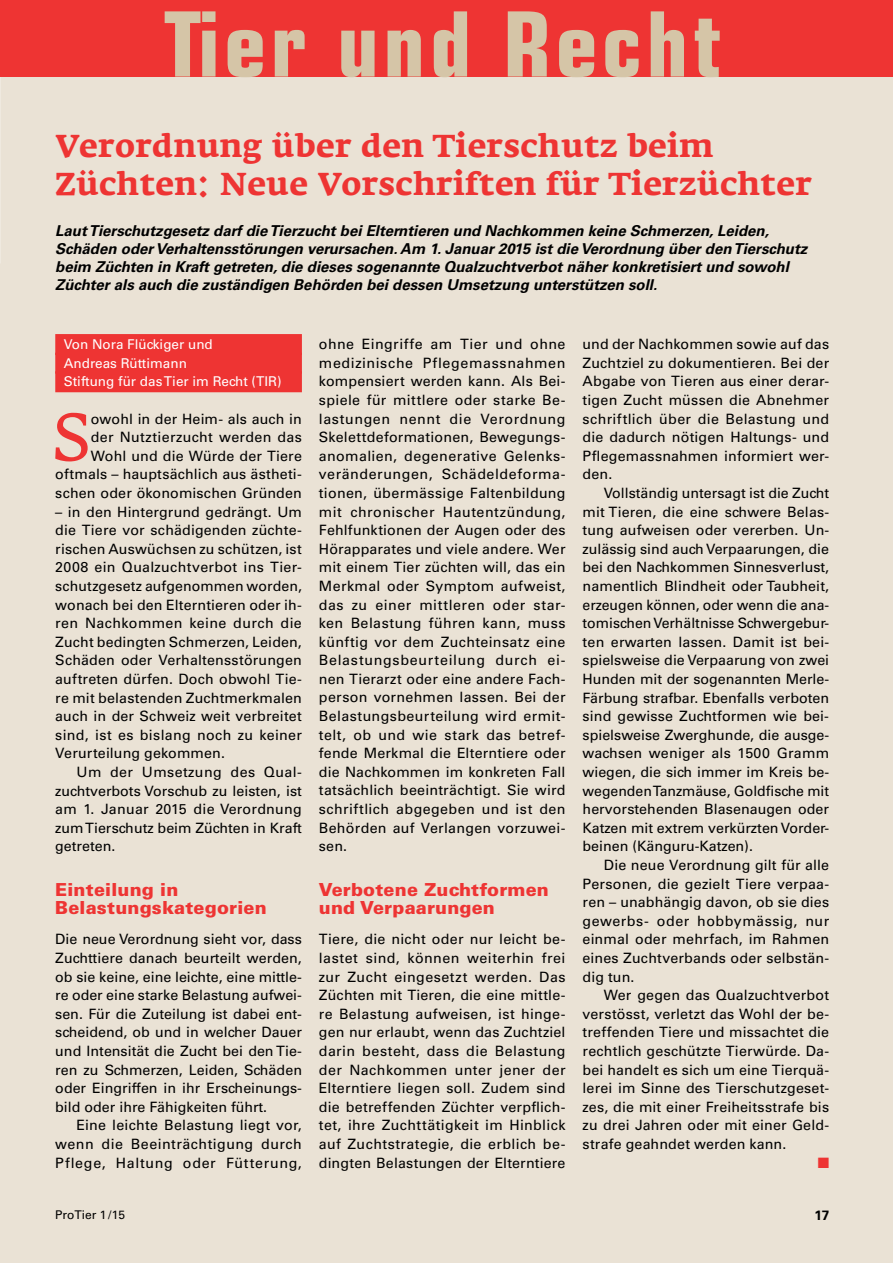
<style>
.page{position:relative;width:893px;height:1263px;background:#eae2d5}
.page>*{position:absolute;margin:0;border:0;box-sizing:border-box;transform-origin:0 0}
.t1{font:700 condensed 90px "Eurostile LT Std";letter-spacing:.05em;color:#d5c5a7}
.t2{font:66.9px "Fedra Serif A";color:#ee3433}
.t3{font:700 31.5px/37.2px "Fedra Serif A";letter-spacing:.01em;color:#ee3433}
.t4{font:900 18px/18.6px "Univers LT Std";letter-spacing:.01em;color:#ee3433}
.t5{font:italic 700 15px/18px "Univers LT Std";color:#000}
.t6{font:15px "Zapf Dingbats ITC";color:#ee3433}
.t7{font:14.25px/18.6px "Univers LT Std";letter-spacing:.01em;color:#000;text-align:justify}
.t8{font:13.5px/18.6px "Univers LT Std";color:#fff}
.t9{font:700 13.5px "Univers LT Std";color:#000}
.t10{font:12px "Univers LT Std";color:#000}
</style>
<div class="page">
<div style="left:0;top:0;width:893px;height:77px;background:#ee3433"></div>
<div style="left:55px;top:334px;width:247px;height:21px;background:#ee3433"></div>
<div style="left:55px;top:353px;width:247px;height:21px;background:#ee3433"></div>
<div style="left:55px;top:371px;width:247px;height:21px;background:#ee3433"></div>
<h1 class="t1" style="left:163px;top:-10px;width:559px">Tier und Recht</h1>
<h3 class="t3" style="left:55px;top:128px;width:758px">Verordnung über den Tierschutz beim<br>Züchten: Neue Vorschriften für Tierzüchter</h3>
<p class="t5" style="left:55px;top:222px;width:754px">Laut Tierschutzgesetz darf die Tierzucht bei Elterntieren und Nachkommen keine Schmerzen, Leiden, Schäden oder Verhaltensstörungen verursachen. Am 1. Januar 2015 ist die Verordnung über den Tierschutz beim Züchten in Kraft getreten, die dieses sogenannte Qualzuchtverbot näher konkretisiert und sowohl Züchter als auch die zuständigen Behörden bei dessen Umsetzung unterstützen soll.</p>
<p class="t8" style="left:64px;top:335px;width:219px">Von Nora Flückiger und<br>Andreas Rüttimann<br>Stiftung für das Tier im Recht (TIR)</p>
<h2 class="t2" style="left:53px;top:398px;width:40px">S</h2>
<p class="t7" style="left:55px;top:409px;width:248px;text-align:right">owohl in der Heim- als auch in<br>der Nutztierzucht werden das<br>Wohl und die Würde der Tiere oftmals – hauptsächlich aus ästheti&shy;schen oder ökonomischen Gründen</p>
<p class="t7" style="left:55px;top:502px;width:248px">– in den Hintergrund gedrängt. Um die Tiere vor schädigenden züchte&shy;rischen Auswüchsen zu schützen, ist 2008 ein Qualzuchtverbot ins Tier&shy;schutzgesetz aufgenommen worden, wonach bei den Elterntieren oder ih&shy;ren Nachkommen keine durch die Zucht bedingten Schmerzen, Leiden, Schäden oder Verhaltensstörungen auftreten dürfen. Doch obwohl Tie&shy;re mit belastenden Zuchtmerkmalen auch in der Schweiz weit verbreitet sind, ist es bislang noch zu keiner Verurteilung gekommen.</p>
<p class="t7" style="left:55px;top:763px;width:248px;text-indent:21px">Um der Umsetzung des Qual&shy;zuchtverbots Vorschub zu leisten, ist am 1. Januar 2015 die Verordnung zum Tierschutz beim Züchten in Kraft getreten.</p>
<p class="t4" style="left:55px;top:879px;width:213px">Einteilung in<br>Belastungskategorien</p>
<p class="t7" style="left:55px;top:930px;width:248px">Die neue Verordnung sieht vor, dass Zuchttiere danach beurteilt werden, ob sie keine, eine leichte, eine mittle&shy;re oder eine starke Belastung aufwei&shy;sen. Für die Zuteilung ist dabei ent&shy;scheidend, ob und in welcher Dauer und Intensität die Zucht bei den Tie&shy;ren zu Schmerzen, Leiden, Schäden oder Eingriffen in ihr Erscheinungs&shy;bild oder ihre Fähigkeiten führt.</p>
<p class="t7" style="left:55px;top:1116px;width:248px;text-indent:21px">Eine leichte Belastung liegt vor, wenn die Beeinträchtigung durch Pflege, Haltung oder Fütterung,</p>
<p class="t7" style="left:319px;top:335px;width:248px">ohne Eingriffe am Tier und ohne medizinische Pflegemassnahmen kompensiert werden kann. Als Bei&shy;spiele für mittlere oder starke Be&shy;lastungen nennt die Verordnung Skelettdeformationen, Bewegungs&shy;anomalien, degenerative Gelenks&shy;veränderungen, Schädeldeforma&shy;tionen, übermässige Faltenbildung mit chronischer Hautentzündung, Fehlfunktionen der Augen oder des Hörapparates und viele andere. Wer mit einem Tier züchten will, das ein Merkmal oder Symptom aufweist, das zu einer mittleren oder star&shy;ken Belastung führen kann, muss künftig vor dem Zuchteinsatz eine Belastungsbeurteilung durch ei&shy;nen Tierarzt oder eine andere Fach&shy;person vornehmen lassen. Bei der Belastungsbeurteilung wird ermit&shy;telt, ob und wie stark das betref&shy;fende Merkmal die Elterntiere oder die Nachkommen im konkreten Fall tatsächlich beeinträchtigt. Sie wird schriftlich abgegeben und ist den Behörden auf Verlangen vorzuwei&shy;sen.</p>
<p class="t4" style="left:319px;top:879px;width:231px">Verbotene Zuchtformen und Verpaarungen</p>
<p class="t7" style="left:319px;top:930px;width:248px">Tiere, die nicht oder nur leicht be&shy;lastet sind, können weiterhin frei zur Zucht eingesetzt werden. Das Züchten mit Tieren, die eine mittle&shy;re Belastung aufweisen, ist hinge&shy;gen nur erlaubt, wenn das Zuchtziel darin besteht, dass die Belastung der Nachkommen unter jener der Elterntiere liegen soll. Zudem sind die betreffenden Züchter verpflich&shy;tet, ihre Zuchttätigkeit im Hinblick auf Zuchtstrategie, die erblich be&shy;dingten Belastungen der Elterntiere</p>
<p class="t7" style="left:583px;top:335px;width:248px">und der Nachkommen sowie auf das Zuchtziel zu dokumentieren. Bei der Abgabe von Tieren aus einer derar&shy;tigen Zucht müssen die Abnehmer schriftlich über die Belastung und die dadurch nötigen Haltungs- und Pflegemassnahmen informiert wer&shy;den.</p>
<p class="t7" style="left:583px;top:484px;width:248px;text-indent:21px">Vollständig untersagt ist die Zucht mit Tieren, die eine schwere Belas&shy;tung aufweisen oder vererben. Un&shy;zulässig sind auch Verpaarungen, die bei den Nachkommen Sinnesverlust, namentlich Blindheit oder Taubheit, erzeugen können, oder wenn die ana&shy;tomischen Verhältnisse Schwergebur&shy;ten erwarten lassen. Damit ist bei&shy;spielsweise die Verpaarung von zwei Hunden mit der sogenannten Merle-Färbung strafbar. Ebenfalls verboten sind gewisse Zuchtformen wie bei&shy;spielsweise Zwerghunde, die ausge&shy;wachsen weniger als 1500 Gramm wiegen, die sich immer im Kreis be&shy;wegenden Tanzmäuse, Goldfische mit hervorstehenden Blasenaugen oder Katzen mit extrem verkürzten Vorder&shy;beinen (Känguru-Katzen).</p>
<p class="t7" style="left:583px;top:856px;width:248px;text-indent:21px">Die neue Verordnung gilt für alle Personen, die gezielt Tiere verpaa&shy;ren – unabhängig davon, ob sie dies gewerbs- oder hobbymässig, nur einmal oder mehrfach, im Rahmen eines Zuchtverbands oder selbstän&shy;dig tun.</p>
<p class="t7" style="left:583px;top:986px;width:248px;text-indent:21px">Wer gegen das Qualzuchtverbot verstösst, verletzt das Wohl der be&shy;treffenden Tiere und missachtet die rechtlich geschützte Tierwürde. Da&shy;bei handelt es sich um eine Tierquä&shy;lerei im Sinne des Tierschutzgeset&shy;zes, die mit einer Freiheitsstrafe bis zu drei Jahren oder mit einer Geld&shy;strafe geahndet werden kann.</p>
<p class="t6" style="left:818px;top:1155px;width:13px">■</p>
<p class="t10" style="left:55px;top:1207px;width:71px">ProTier 1/15</p>
<p class="t9" style="left:815px;top:1207px;width:16px">17</p>
</div>
